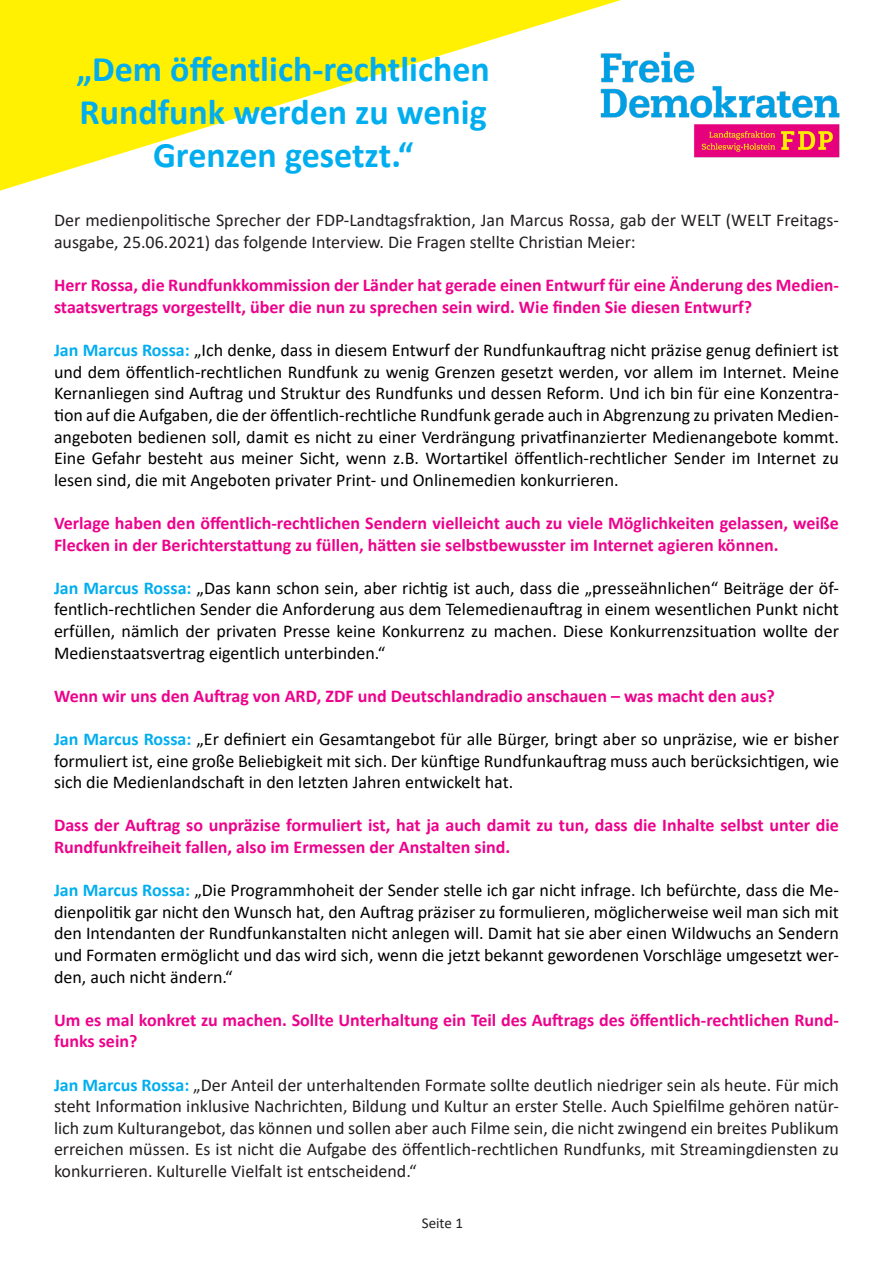
<style>
.page{position:relative;width:893px;height:1263px;background:#fff}
.page>*{position:absolute;margin:0;border:0;box-sizing:border-box;transform-origin:0 0}
.t1{font:700 36px/43.2px "Calibri";color:#00aeef;text-align:center}
.t2{font:18px/21.6px "Calibri";color:#000;text-align:justify}
.t3{font:700 18px/21.6px "Calibri";color:#ed028c}
.t4{font:18px/21.6px "Calibri";color:#231f20}
.t5{font:15px "Calibri";color:#231f20}
.s1{font-weight:700;color:#00aeef}
</style>
<div class="page">
<svg style="left:0;top:0;width:621px;height:191px;fill:#fff101"></svg>
<img style="left:569px;top:40px;width:271px;height:129px">
<p class="t1" style="left:76px;top:47px;width:415px">„Dem öffentlich-rechtlichen<br>Rundfunk werden zu wenig<br>Grenzen gesetzt.“</p>
<p class="t4" style="left:54px;top:209px;width:786px">Der medienpolitische Sprecher der FDP-Landtagsfraktion, Jan Marcus Rossa, gab der WELT (WELT Freitags&shy;ausgabe, 25.06.2021) das folgende Interview. Die Fragen stellte Christian Meier:</p>
<p class="t3" style="left:54px;top:274px;width:786px">Herr Rossa, die Rundfunkkommission der Länder hat gerade einen Entwurf für eine Änderung des Medien&shy;staatsvertrags vorgestellt, über die nun zu sprechen sein wird. Wie finden Sie diesen Entwurf?</p>
<p class="t2" style="left:54px;top:339px;width:786px"><span class="s1">Jan Marcus Rossa:</span> „Ich denke, dass in diesem Entwurf der Rundfunkauftrag nicht präzise genug definiert ist und dem öffentlich-rechtlichen Rundfunk zu wenig Grenzen gesetzt werden, vor allem im Internet. Meine Kernanliegen sind Auftrag und Struktur des Rundfunks und dessen Reform. Und ich bin für eine Konzentra&shy;tion auf die Aufgaben, die der öffentlich-rechtliche Rundfunk gerade auch in Abgrenzung zu privaten Medien&shy;angeboten bedienen soll, damit es nicht zu einer Verdrängung privatfinanzierter Medienangebote kommt.<br>Eine Gefahr besteht aus meiner Sicht, wenn z.B. Wortartikel öffentlich-rechtlicher Sender im Internet zu lesen sind, die mit Angeboten privater Print- und Onlinemedien konkurrieren.</p>
<p class="t3" style="left:54px;top:512px;width:786px">Verlage haben den öffentlich-rechtlichen Sendern vielleicht auch zu viele Möglichkeiten gelassen, weiße<br>Flecken in der Berichterstattung zu füllen, hätten sie selbstbewusster im Internet agieren können.</p>
<p class="t2" style="left:54px;top:576px;width:786px"><span class="s1">Jan Marcus Rossa:</span> „Das kann schon sein, aber richtig ist auch, dass die „presseähnlichen“ Beiträge der öf&shy;fentlich-rechtlichen Sender die Anforderung aus dem Telemedienauftrag in einem wesentlichen Punkt nicht erfüllen, nämlich der privaten Presse keine Konkurrenz zu machen. Diese Konkurrenzsituation wollte der Medienstaatsvertrag eigentlich unterbinden.“</p>
<p class="t3" style="left:54px;top:685px;width:722px">Wenn wir uns den Auftrag von ARD, ZDF und Deutschlandradio anschauen – was macht den aus?</p>
<p class="t2" style="left:54px;top:728px;width:786px"><span class="s1">Jan Marcus Rossa:</span> „Er definiert ein Gesamtangebot für alle Bürger, bringt aber so unpräzise, wie er bisher formuliert ist, eine große Beliebigkeit mit sich. Der künftige Rundfunkauftrag muss auch berücksichtigen, wie sich die Medienlandschaft in den letzten Jahren entwickelt hat.</p>
<p class="t3" style="left:54px;top:814px;width:786px">Dass der Auftrag so unpräzise formuliert ist, hat ja auch damit zu tun, dass die Inhalte selbst unter die<br>Rundfunkfreiheit fallen, also im Ermessen der Anstalten sind.</p>
<p class="t2" style="left:54px;top:879px;width:786px"><span class="s1">Jan Marcus Rossa:</span> „Die Programmhoheit der Sender stelle ich gar nicht infrage. Ich befürchte, dass die Me&shy;dienpolitik gar nicht den Wunsch hat, den Auftrag präziser zu formulieren, möglicherweise weil man sich mit den Intendanten der Rundfunkanstalten nicht anlegen will. Damit hat sie aber einen Wildwuchs an Sendern und Formaten ermöglicht und das wird sich, wenn die jetzt bekannt gewordenen Vorschläge umgesetzt wer&shy;den, auch nicht ändern.“</p>
<p class="t3" style="left:54px;top:1009px;width:786px">Um es mal konkret zu machen. Sollte Unterhaltung ein Teil des Auftrags des öffentlich-rechtlichen Rund&shy;funks sein?</p>
<p class="t4" style="left:54px;top:1073px;width:786px;text-align:justify"><span class="s1">Jan Marcus Rossa:</span> „Der Anteil der unterhaltenden Formate sollte deutlich niedriger sein als heute. Für mich steht Information inklusive Nachrichten, Bildung und Kultur an erster Stelle. Auch Spielfilme gehören natür&shy;lich zum Kulturangebot, das können und sollen aber auch Filme sein, die nicht zwingend ein breites Publikum erreichen müssen. Es ist nicht die Aufgabe des öffentlich-rechtlichen Rundfunks, mit Streamingdiensten zu konkurrieren. Kulturelle Vielfalt ist entscheidend.“</p>
<p class="t5" style="left:422px;top:1212px;width:43px">Seite 1</p>
</div>
